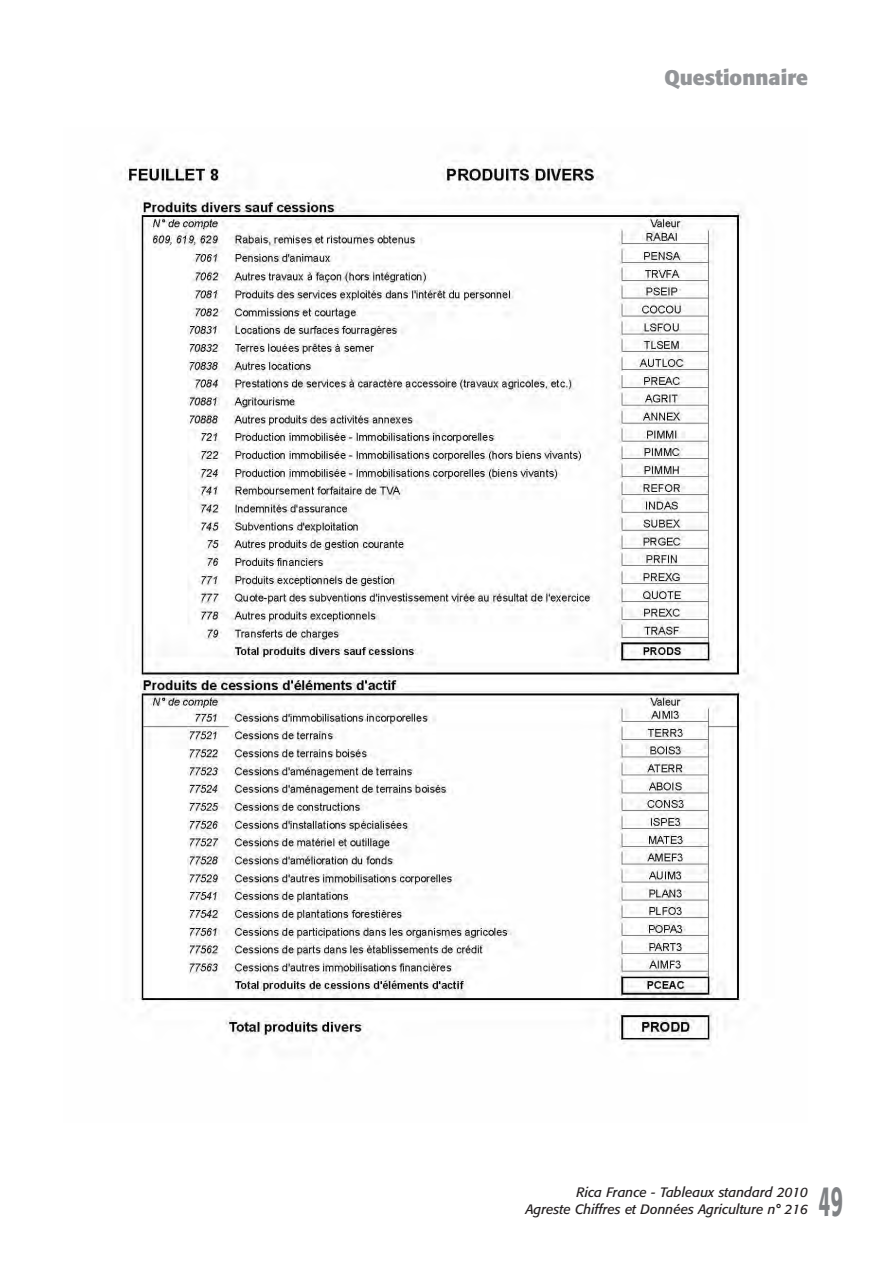
<style>
.page{position:relative;width:893px;height:1263px;background:#fff}
.page>*{position:absolute;margin:0;border:0;box-sizing:border-box;transform-origin:0 0}
.t1{font:500 42px "Formata";color:#808285;scale:.5 1}
.t2{font:700 21px "Formata";color:#939598}
.t3{font:italic 13.5px/17px "Formata";color:#231f20;text-align:right}
</style>
<div class="page">
<img style="left:120px;top:156px;width:626px;height:890px">
<h2 class="t2" style="left:664px;top:68px;width:145px">Questionnaire</h2>
<p class="t3" style="left:526px;top:1185px;width:284px">Rica France - Tableaux standard 2010<br>Agreste Chiffres et Données Agriculture n° 216</p>
<h1 class="t1" style="left:819px;top:1183px;width:50px">49</h1>
</div>
